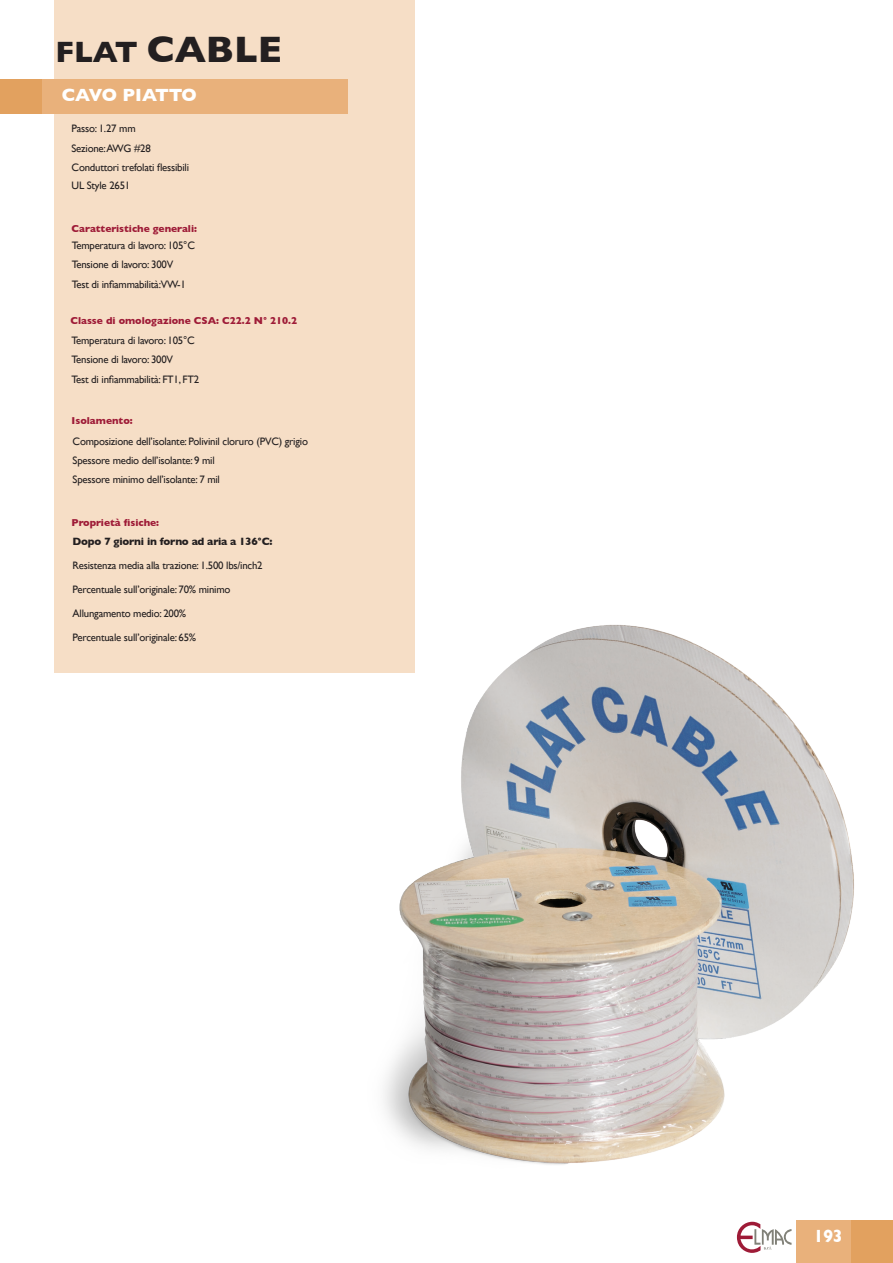
<style>
.page{position:relative;width:893px;height:1263px;background:#fff}
.page>*{position:absolute;margin:0;border:0;box-sizing:border-box;transform-origin:0 0}
.t1{font:700 37.5px "Gill Sans";color:#231f20}
.t2{font:700 18px "Gill Sans";letter-spacing:-.015em;color:#fff}
.t3{font:700 18px "Gill Sans";letter-spacing:-.015em;color:#fff;scale:.9 1}
.BLOCCO_CON_PUNTINI{font:10.8px "Gill Sans";letter-spacing:-.02em;color:#231f20}
.Normale{font:10.8px "Gill Sans";letter-spacing:-.02em;color:#231f20}
.Normale-2{font:700 10.8px "Gill Sans";letter-spacing:-.02em;color:#231f20}
.Normale-3{font:700 10.2px "Gill Sans";color:#9e1b37}
.s1{font-size:30px}
</style>
<div class="page">
<div style="left:851px;top:1220px;width:42px;height:43px;background:#e2a15f"></div>
<div style="left:54px;top:0;width:361px;height:673px;background:#f6dec6"></div>
<div style="left:0;top:79px;width:44px;height:34px;background:#e2a15f"></div>
<div style="left:43px;top:79px;width:305px;height:34px;background:#e9b17b"></div>
<img style="left:384px;top:624px;width:470px;height:639px">
<p class="t1" style="left:56px;top:27px;width:228px"><span class="s1">FLAT</span> CABLE</p>
<p class="t2" style="left:62px;top:85px;width:137px">CAVO PIATTO</p>
<p class="BLOCCO_CON_PUNTINI" style="left:72px;top:122px;width:66px">Passo: 1.27 mm</p>
<p class="BLOCCO_CON_PUNTINI" style="left:72px;top:142px;width:81px">Sezione:AWG #28</p>
<p class="BLOCCO_CON_PUNTINI" style="left:72px;top:161px;width:119px">Conduttori trefolati flessibili</p>
<p class="BLOCCO_CON_PUNTINI" style="left:72px;top:179px;width:60px">UL Style 2651</p>
<p class="Normale-3" style="left:72px;top:223px;width:127px">Caratteristiche generali:</p>
<p class="BLOCCO_CON_PUNTINI" style="left:72px;top:239px;width:125px">Temperatura di lavoro: 105°C</p>
<p class="BLOCCO_CON_PUNTINI" style="left:72px;top:258px;width:103px">Tensione di lavoro: 300V</p>
<p class="BLOCCO_CON_PUNTINI" style="left:72px;top:278px;width:116px">Test di infiammabilità:VW-1</p>
<p class="Normale-3" style="left:71px;top:314px;width:228px">Classe di omologazione CSA: C22.2 N° 210.2</p>
<p class="BLOCCO_CON_PUNTINI" style="left:72px;top:334px;width:125px">Temperatura di lavoro: 105°C</p>
<p class="BLOCCO_CON_PUNTINI" style="left:72px;top:353px;width:103px">Tensione di lavoro: 300V</p>
<p class="BLOCCO_CON_PUNTINI" style="left:72px;top:373px;width:129px">Test di infiammabilità: FT1, FT2</p>
<p class="Normale-3" style="left:72px;top:415px;width:63px">Isolamento:</p>
<p class="BLOCCO_CON_PUNTINI" style="left:73px;top:435px;width:237px">Composizione dell’isolante: Polivinil cloruro (PVC) grigio</p>
<p class="BLOCCO_CON_PUNTINI" style="left:73px;top:454px;width:144px">Spessore medio dell’isolante: 9 mil</p>
<p class="BLOCCO_CON_PUNTINI" style="left:73px;top:473px;width:149px">Spessore minimo dell’isolante: 7 mil</p>
<p class="Normale-3" style="left:72px;top:516px;width:89px">Proprietà fisiche:</p>
<p class="Normale-2" style="left:73px;top:535px;width:201px">Dopo 7 giorni in forno ad aria a 136°C:</p>
<p class="Normale" style="left:73px;top:559px;width:192px">Resistenza media alla trazione: 1.500 lbs/inch2</p>
<p class="Normale" style="left:73px;top:583px;width:159px">Percentuale sull’originale: 70% minimo</p>
<p class="Normale" style="left:73px;top:607px;width:115px">Allungamento medio: 200%</p>
<p class="Normale" style="left:73px;top:631px;width:125px">Percentuale sull’originale: 65%</p>
<h2 class="t3" style="left:814px;top:1226px;width:33px">193</h2>
</div>
